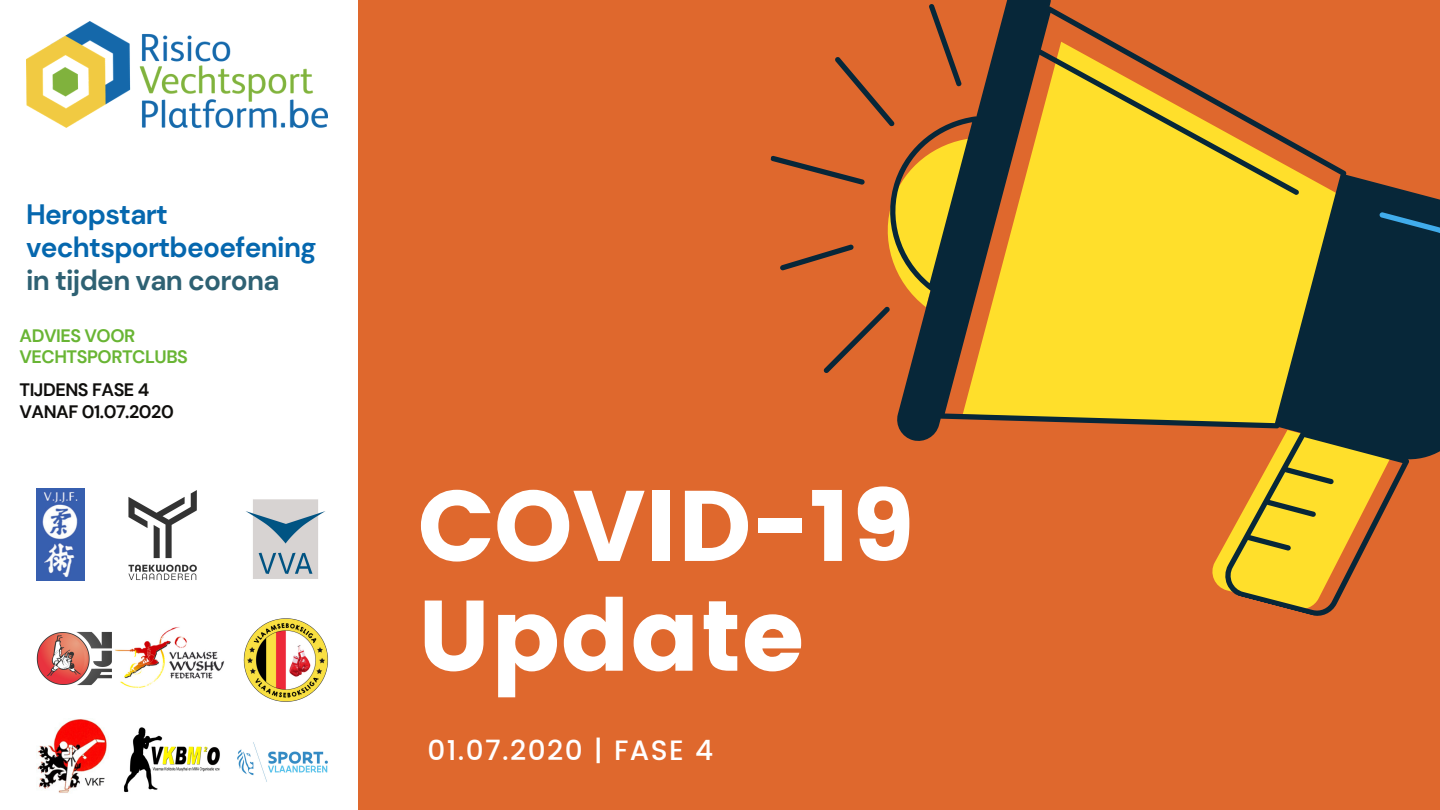
<style>
.page{position:relative;width:1440px;height:810px;background:#fff}
.page>*{position:absolute;margin:0;border:0;box-sizing:border-box;transform-origin:0 0}
.t1{font:100px/109.8px "Poppins";color:#fff}
.t2{font:700 28px/33.4px "DM Sans";letter-spacing:-.025em;color:#0567ae}
.t3{font:700 28px "DM Sans";letter-spacing:-.025em;color:#2e6173}
.t4{font:500 28px "Poppins";letter-spacing:.05em;color:#fff}
.t5{font:700 18px/21.5px "DM Sans";letter-spacing:-.025em;color:#0f0e0c}
.t6{font:700 18px/21.5px "DM Sans";letter-spacing:-.025em;color:#69b534}
</style>
<div class="page">
<div style="left:358px;top:0;width:1082px;height:810px;background:#df682d"></div>
<svg style="left:770px;top:0;width:670px;height:616px"></svg>
<div style="left:1359px;top:212px;width:81px;height:108px;background:#072739"></div>
<img style="left:128px;top:490px;width:69px;height:90px">
<img style="left:36px;top:488px;width:48px;height:93px">
<img style="left:115px;top:627px;width:110px;height:61px">
<img style="left:36px;top:631px;width:76px;height:55px">
<img style="left:237px;top:742px;width:91px;height:40px">
<img style="left:243px;top:618px;width:85px;height:84px">
<img style="left:246px;top:499px;width:79px;height:80px">
<img style="left:124px;top:727px;width:96px;height:66px">
<img style="left:37px;top:719px;width:70px;height:74px">
<img style="left:26px;top:22px;width:302px;height:107px">
<p class="t2" style="left:26px;top:197px;width:292px">Heropstart vechtsportbeoefening</p>
<p class="t3" style="left:26px;top:263px;width:255px">in tijden van corona</p>
<p class="t6" style="left:20px;top:325px;width:170px">ADVIES VOOR<br>VECHTSPORTCLUBS</p>
<p class="t5" style="left:20px;top:380px;width:156px">TIJDENS FASE 4<br>VANAF 01.07.2020</p>
<h1 class="t1" style="left:418px;top:472px;width:499px">COVID-19<br>Update</h1>
<p class="t4" style="left:427px;top:734px;width:287px">01.07.2020 | FASE 4</p>
</div>
